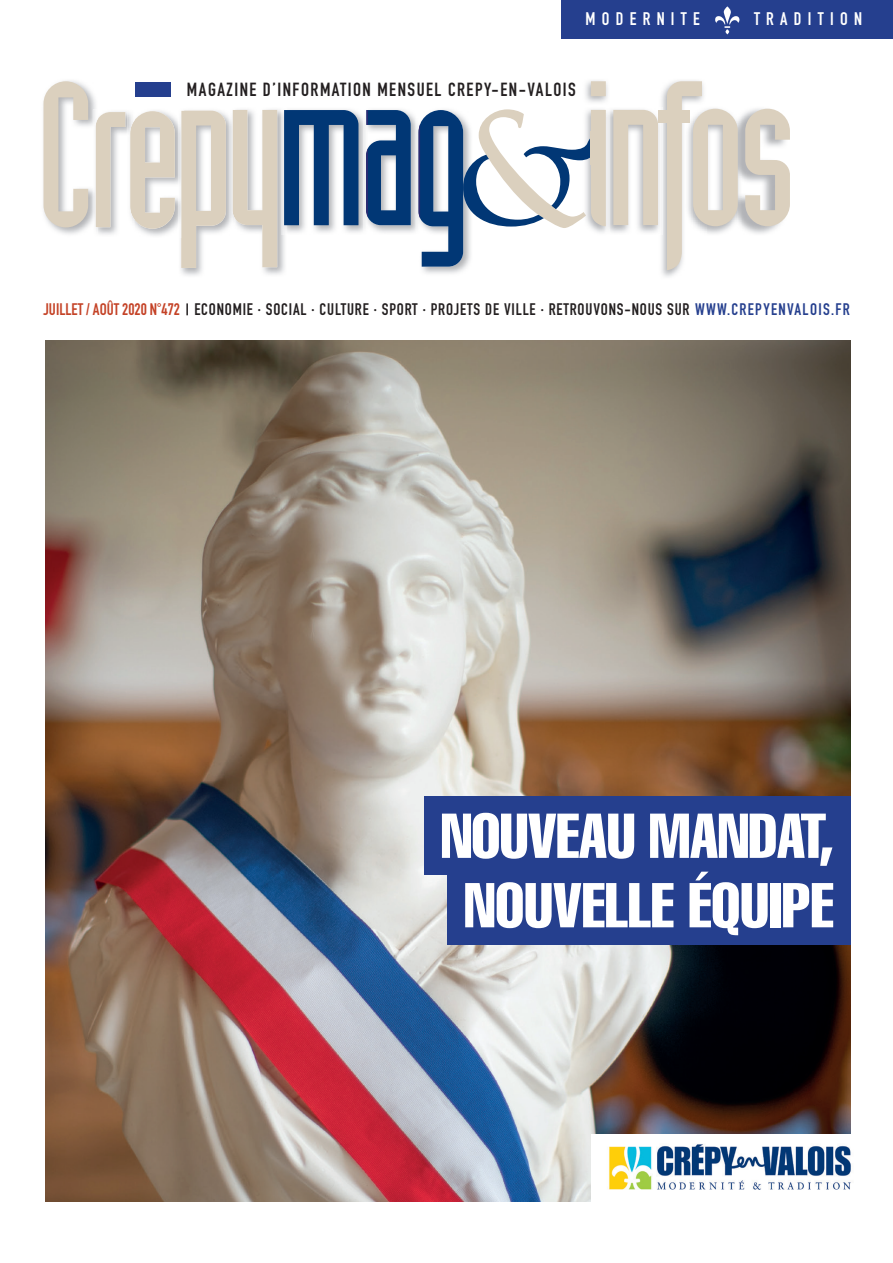
<style>
.page{position:relative;width:893px;height:1263px;background:#fff}
.page>*{position:absolute;margin:0;border:0;box-sizing:border-box;transform-origin:0 0}
.t1{font:extra-condensed 62.25px/69.4px "Helvetica";color:#fff;text-align:center}
.t2{font:18.75px "DIN Engschrift Std";letter-spacing:.08em;color:#231f20}
.t3{font:18px "DIN Engschrift Std";letter-spacing:.35em;color:#fff}
.t4{font:16.5px "DIN Engschrift Std";letter-spacing:.05em;color:#231f20}
.s1{color:#c44226}
.s2{color:#253f8e}
</style>
<div class="page">
<img style="left:45px;top:340px;width:805px;height:862px">
<div style="left:591px;top:1134px;width:270px;height:68px;background:#fff"></div>
<img style="left:609px;top:1144px;width:242px;height:46px">
<div style="left:562px;top:0;width:331px;height:38px;background:#253f8e"></div>
<div style="left:135px;top:82px;width:36px;height:15px;background:#253f8e"></div>
<img style="left:236px;top:109px;width:49px;height:166px">
<svg style="left:235px;top:110px;width:42px;height:157px"></svg>
<img style="left:606px;top:109px;width:53px;height:124px">
<img style="left:659px;top:80px;width:38px;height:197px">
<img style="left:738px;top:114px;width:4px;height:114px">
<svg style="left:613px;top:110px;width:45px;height:115px"></svg>
<svg style="left:667px;top:81px;width:71px;height:189px"></svg>
<svg style="left:745px;top:109px;width:45px;height:117px"></svg>
<img style="left:370px;top:109px;width:46px;height:124px">
<svg style="left:368px;top:110px;width:43px;height:115px;background:#416895"></svg>
<img style="left:281px;top:109px;width:82px;height:126px">
<img style="left:366px;top:110px;width:2px;height:108px">
<svg style="left:284px;top:110px;width:74px;height:115px"></svg>
<img style="left:180px;top:110px;width:50px;height:166px">
<img style="left:230px;top:110px;width:5px;height:113px">
<svg style="left:181px;top:111px;width:45px;height:157px"></svg>
<img style="left:98px;top:110px;width:86px;height:128px">
<img style="left:127px;top:110px;width:8px;height:127px">
<svg style="left:98px;top:111px;width:77px;height:118px"></svg>
<img style="left:43px;top:80px;width:55px;height:154px">
<svg style="left:44px;top:81px;width:44px;height:146px"></svg>
<div style="left:658px;top:110px;width:31px;height:12px;background:#dbd0be"></div>
<svg style="left:418px;top:81px;width:188px;height:186px"></svg>
<div style="left:591px;top:131px;width:14px;height:33px;background:#dbd0be"></div>
<svg style="left:715px;top:6px;width:25px;height:28px"></svg>
<svg style="left:186px;top:303px;width:2px;height:12px"></svg>
<div style="left:424px;top:796px;width:426px;height:79px;background:#253f8e"></div>
<div style="left:447px;top:866px;width:403px;height:78px;background:#253f8e"></div>
<p class="t3" style="left:585px;top:8px;width:116px">MODERNITE</p>
<p class="t3" style="left:754px;top:8px;width:110px">TRADITION</p>
<p class="t2" style="left:187px;top:78px;width:390px">MAGAZINE D’INFORMATION MENSUEL CREPY-EN-VALOIS</p>
<p class="t4" style="left:43px;top:299px;width:808px"><span class="s1">JUILLET / AOÛT 2020 N°472</span> ECONOMIE · SOCIAL · CULTURE · SPORT · PROJETS DE VILLE · RETROUVONS-NOUS SUR <span class="s2">WWW.CREPYENVALOIS.FR</span></p>
<h1 class="t1" style="left:441px;top:800px;width:394px">NOUVEAU MANDAT,<br>NOUVELLE ÉQUIPE</h1>
</div>
